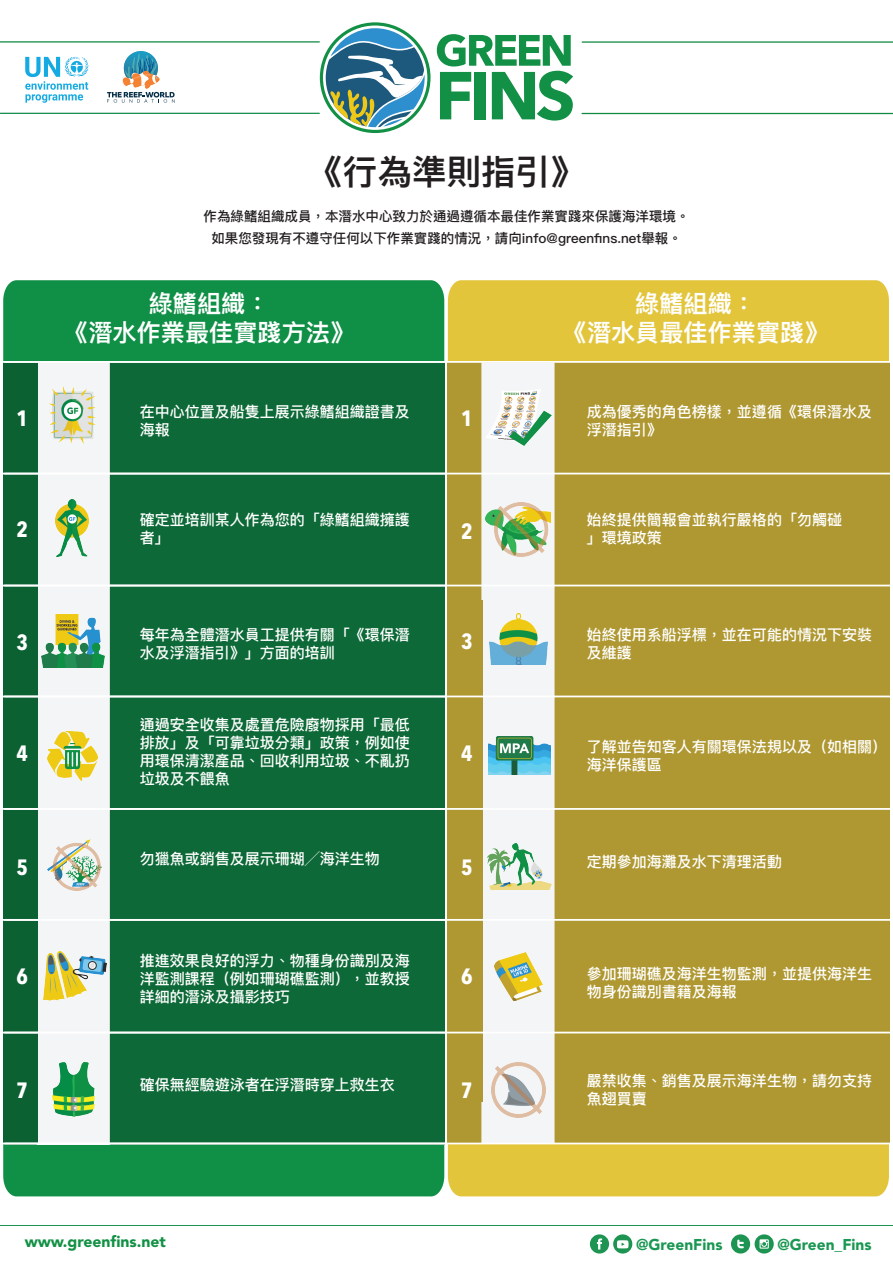
<style>
.page{position:relative;width:893px;height:1263px;background:#fff}
.page>*{position:absolute;margin:0;border:0;box-sizing:border-box;transform-origin:0 0}
.t1{font:34.5px "Ping Fang TC Semibold";color:#231f20}
.t2{font:24.15px/29px "Ping Fang TC Semibold";color:#fff;text-align:center}
.t3{font:700 21.9px "Avenir Next Condensed";color:#fff}
.t4{font:900 15.6px "Avenir";color:#1a9752}
.t5{font:900 15.6px "Avenir";color:#129145}
.t6{font:15px/18px "Ping Fang TC Medium";color:#fff}
.t7{font:13.5px/21.8px "Ping Fang TC Medium";color:#231f20;text-align:center}
</style>
<div class="page">
<div style="left:3px;top:280px;width:441px;height:916px;background:#0f9046"></div>
<img style="left:38px;top:363px;width:406px;height:779px">
<img style="left:42px;top:614px;width:63px;height:54px">
<img style="left:44px;top:952px;width:62px;height:49px">
<img style="left:47px;top:839px;width:55px;height:52px">
<img style="left:56px;top:500px;width:33px;height:56px">
<div style="left:3px;top:361px;width:35px;height:782px;background:#0c6133"></div>
<img style="left:50px;top:386px;width:45px;height:58px">
<img style="left:53px;top:1063px;width:42px;height:54px">
<img style="left:47px;top:732px;width:51px;height:48px">
<hr style="left:2px;top:585px;width:887px;height:1px;background:#fff">
<hr style="left:2px;top:473px;width:887px;height:1px;background:#fff">
<hr style="left:2px;top:361px;width:887px;height:2px;background:#fff">
<hr style="left:2px;top:696px;width:887px;height:1px;background:#fff">
<hr style="left:2px;top:808px;width:887px;height:2px;background:#fff">
<hr style="left:2px;top:1142px;width:887px;height:2px;background:#fff">
<hr style="left:2px;top:1032px;width:887px;height:1px;background:#fff">
<hr style="left:2px;top:919px;width:887px;height:2px;background:#fff">
<div style="left:448px;top:280px;width:441px;height:916px;background:#e3c53c"></div>
<img style="left:448px;top:363px;width:441px;height:779px">
<img style="left:489px;top:737px;width:61px;height:37px">
<img style="left:488px;top:844px;width:63px;height:46px">
<img style="left:485px;top:503px;width:66px;height:54px">
<img style="left:489px;top:613px;width:58px;height:52px">
<img style="left:494px;top:952px;width:49px;height:49px">
<img style="left:491px;top:1063px;width:54px;height:54px">
<img style="left:485px;top:389px;width:66px;height:56px">
<div style="left:448px;top:600px;width:34px;height:502px;background:#af9831"></div>
<hr style="left:4px;top:585px;width:888px;height:1px;background:#fff">
<hr style="left:4px;top:696px;width:888px;height:1px;background:#fff">
<hr style="left:4px;top:361px;width:888px;height:2px;background:#fff">
<hr style="left:4px;top:473px;width:888px;height:1px;background:#fff">
<hr style="left:4px;top:1142px;width:888px;height:2px;background:#fff">
<hr style="left:4px;top:1032px;width:888px;height:1px;background:#fff">
<hr style="left:4px;top:808px;width:888px;height:2px;background:#fff">
<hr style="left:4px;top:919px;width:888px;height:2px;background:#fff">
<hr style="left:0;top:1225px;width:893px;height:1px;background:#1d9451">
<div style="left:590px;top:1234px;width:19px;height:19px;background:#1d9451;border-radius:50%"></div>
<svg style="left:597px;top:1238px;width:5px;height:11px"></svg>
<div style="left:731px;top:1234px;width:19px;height:19px;background:#1d9451;border-radius:50%"></div>
<svg style="left:737px;top:1239px;width:7px;height:9px"></svg>
<svg style="left:755px;top:1234px;width:19px;height:19px"></svg>
<svg style="left:759px;top:1239px;width:10px;height:9px"></svg>
<svg style="left:613px;top:1234px;width:19px;height:19px"></svg>
<svg style="left:617px;top:1240px;width:11px;height:8px"></svg>
<svg style="left:581px;top:113px;width:312px;height:1px"></svg>
<svg style="left:582px;top:41px;width:311px;height:2px"></svg>
<svg style="left:437px;top:34px;width:136px;height:87px"></svg>
<svg style="left:0;top:22px;width:430px;height:111px"></svg>
<h1 class="t1" style="left:308px;top:150px;width:278px">《行為準則指引》</h1>
<p class="t7" style="left:204px;top:205px;width:488px">作為綠鰭組織成員，本潛水中心致力於通過遵循本最佳作業實踐來保護海洋環境。如果您發現有不遵守任何以下作業實踐的情況，請向info@greenfins.net舉報。</p>
<h2 class="t2" style="left:64px;top:290px;width:291px">綠鰭組織：<br>《潛水作業最佳實踐方法》</h2>
<h2 class="t2" style="left:563px;top:290px;width:267px">綠鰭組織：<br>《潛水員最佳作業實踐》</h2>
<h3 class="t3" style="left:17px;top:405px;width:13px">1</h3>
<p class="t6" style="left:140px;top:403px;width:272px">在中心位置及船隻上展示綠鰭組織證書及海報</p>
<p class="t6" style="left:587px;top:403px;width:287px">成為優秀的角色榜樣，並遵循《環保潛水及浮潛指引》</p>
<h3 class="t3" style="left:461px;top:405px;width:13px">1</h3>
<h3 class="t3" style="left:17px;top:516px;width:13px">2</h3>
<p class="t6" style="left:140px;top:511px;width:272px">確定並培訓某人作為您的「綠鰭組織擁護者」</p>
<h3 class="t3" style="left:461px;top:518px;width:13px">2</h3>
<p class="t6" style="left:587px;top:511px;width:257px">始終提供簡報會並執行嚴格的「勿觸碰」環境政策</p>
<h3 class="t3" style="left:17px;top:629px;width:13px">3</h3>
<p class="t6" style="left:140px;top:626px;width:272px">每年為全體潛水員工提供有關「《環保潛水及浮潛指引》」方面的培訓</p>
<h3 class="t3" style="left:461px;top:627px;width:13px">3</h3>
<p class="t6" style="left:587px;top:626px;width:287px">始終使用系船浮標，並在可能的情況下安裝及維護</p>
<h3 class="t3" style="left:17px;top:740px;width:13px">4</h3>
<p class="t6" style="left:140px;top:716px;width:272px;text-align:justify">通過安全收集及處置危險廢物採用「最低排放」及「可靠垃圾分類」政策，例如使用環保清潔產品、回收利用垃圾、不亂扔垃圾及不餵魚</p>
<h3 class="t3" style="left:461px;top:740px;width:13px">4</h3>
<p class="t6" style="left:587px;top:738px;width:302px">了解並告知客人有關環保法規以及（如相關）海洋保護區</p>
<h3 class="t3" style="left:17px;top:854px;width:13px">5</h3>
<p class="t6" style="left:140px;top:850px;width:242px">勿獵魚或銷售及展示珊瑚╱海洋生物</p>
<h3 class="t3" style="left:461px;top:854px;width:13px">5</h3>
<p class="t6" style="left:587px;top:853px;width:197px">定期參加海灘及水下清理活動</p>
<h3 class="t3" style="left:17px;top:963px;width:13px">6</h3>
<p class="t6" style="left:140px;top:952px;width:272px;text-align:justify">推進效果良好的浮力、物種身份識別及海洋監測課程（例如珊瑚礁監測），並教授詳細的潛泳及攝影技巧</p>
<h3 class="t3" style="left:461px;top:963px;width:13px">6</h3>
<p class="t6" style="left:587px;top:965px;width:287px">參加珊瑚礁及海洋生物監測，並提供海洋生物身份識別書籍及海報</p>
<h3 class="t3" style="left:17px;top:1077px;width:13px">7</h3>
<p class="t6" style="left:140px;top:1076px;width:257px">確保無經驗遊泳者在浮潛時穿上救生衣</p>
<h3 class="t3" style="left:461px;top:1077px;width:13px">7</h3>
<p class="t6" style="left:587px;top:1072px;width:287px">嚴禁收集、銷售及展示海洋生物，請勿支持魚翅買賣</p>
<p class="t5" style="left:25px;top:1230px;width:143px">www.greenfins.net</p>
<p class="t4" style="left:636px;top:1232px;width:88px">@GreenFins</p>
<p class="t4" style="left:777px;top:1232px;width:96px">@Green_Fins</p>
</div>
